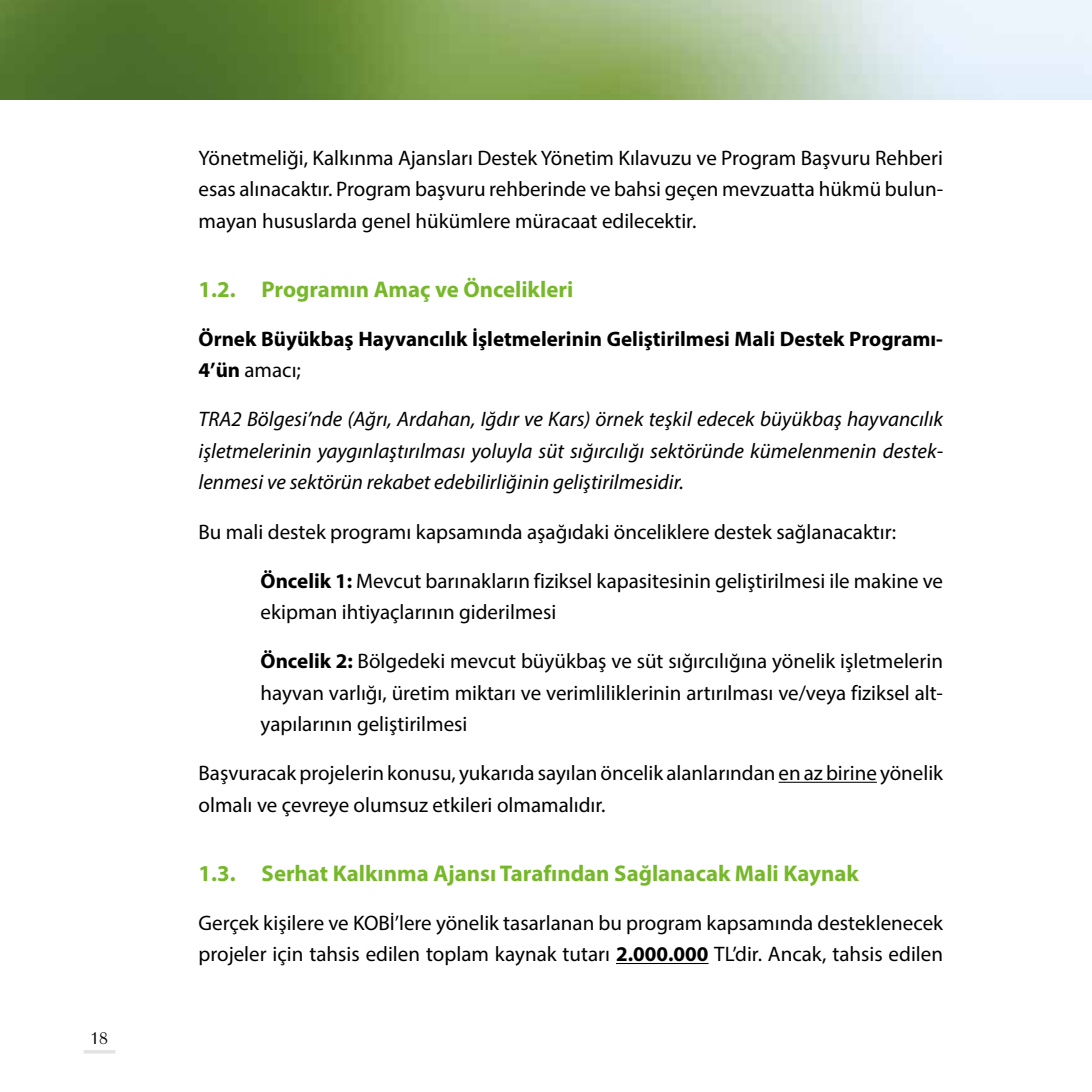
<style>
.page{position:relative;width:1092px;height:1092px;background:#fff}
.page>*{position:absolute;margin:0;border:0;box-sizing:border-box;transform-origin:0 0}
.t1{font:700 22.75px "Myriad Pro";color:#76b82a}
.t2{font:21px/31.5px "Myriad Pro";color:#000}
.t3{font:italic 21px/31.5px "Myriad Pro";color:#000;text-align:justify}
.t4{font:700 21px/31.5px "Myriad Pro";color:#000}
.t5{font:17.5px "Britannic Light Tr";color:#000}
.s1{font-weight:400}
.s2{font-weight:700}
</style>
<div class="page">
<img style="left:0;top:0;width:1091px;height:99px">
<svg style="left:84px;top:1050px;width:31px;height:3px"></svg>
<hr style="left:778px;top:781px;width:98px;height:1px;background:#000">
<hr style="left:616px;top:962px;width:92px;height:1px;background:#000">
<p class="t5" style="left:90px;top:1028px;width:19px">18</p>
<p class="t2" style="left:198px;top:141px;width:746px;text-align:justify">Yönetmeliği, Kalkınma Ajansları Destek Yönetim Kılavuzu ve Program Başvuru Rehberi esas alınacaktır. Program başvuru rehberinde ve bahsi geçen mevzuatta hükmü bulun&shy;mayan hususlarda genel hükümlere müracaat edilecektir.</p>
<p class="t1" style="left:198px;top:274px;width:376px">1.2. Programın Amaç ve Öncelikleri</p>
<p class="t4" style="left:198px;top:322px;width:746px">Örnek Büyükbaş Hayvancılık İşletmelerinin Geliştirilmesi Mali Destek Programı-<br>4’ün <span class="s1">amacı;</span></p>
<p class="t3" style="left:198px;top:403px;width:746px">TRA2 Bölgesi’nde (Ağrı, Ardahan, Iğdır ve Kars) örnek teşkil edecek büyükbaş hayvancılık işletmelerinin yaygınlaştırılması yoluyla süt sığırcılığı sektöründe kümelenmenin destek&shy;lenmesi ve sektörün rekabet edebilirliğinin geliştirilmesidir.</p>
<p class="t2" style="left:198px;top:515px;width:699px">Bu mali destek programı kapsamında aşağıdaki önceliklere destek sağlanacaktır:</p>
<p class="t2" style="left:260px;top:564px;width:684px"><span class="s2">Öncelik 1:</span> Mevcut barınakların fiziksel kapasitesinin geliştirilmesi ile makine ve ekipman ihtiyaçlarının giderilmesi</p>
<p class="t2" style="left:260px;top:645px;width:684px;text-align:justify"><span class="s2">Öncelik 2:</span> Bölgedeki mevcut büyükbaş ve süt sığırcılığına yönelik işletmelerin hayvan varlığı, üretim miktarı ve verimliliklerinin artırılması ve/veya fiziksel alt&shy;yapılarının geliştirilmesi</p>
<p class="t2" style="left:198px;top:757px;width:746px">Başvuracak projelerin konusu, yukarıda sayılan öncelik alanlarından en az birine yönelik olmalı ve çevreye olumsuz etkileri olmamalıdır.</p>
<p class="t1" style="left:198px;top:858px;width:661px">1.3. Serhat Kalkınma Ajansı Tarafından Sağlanacak Mali Kaynak</p>
<p class="t2" style="left:198px;top:906px;width:746px">Gerçek kişilere ve KOBİ’lere yönelik tasarlanan bu program kapsamında desteklenecek projeler için tahsis edilen toplam kaynak tutarı <span class="s2">2.000.000</span> TL’dir. Ancak, tahsis edilen</p>
</div>
